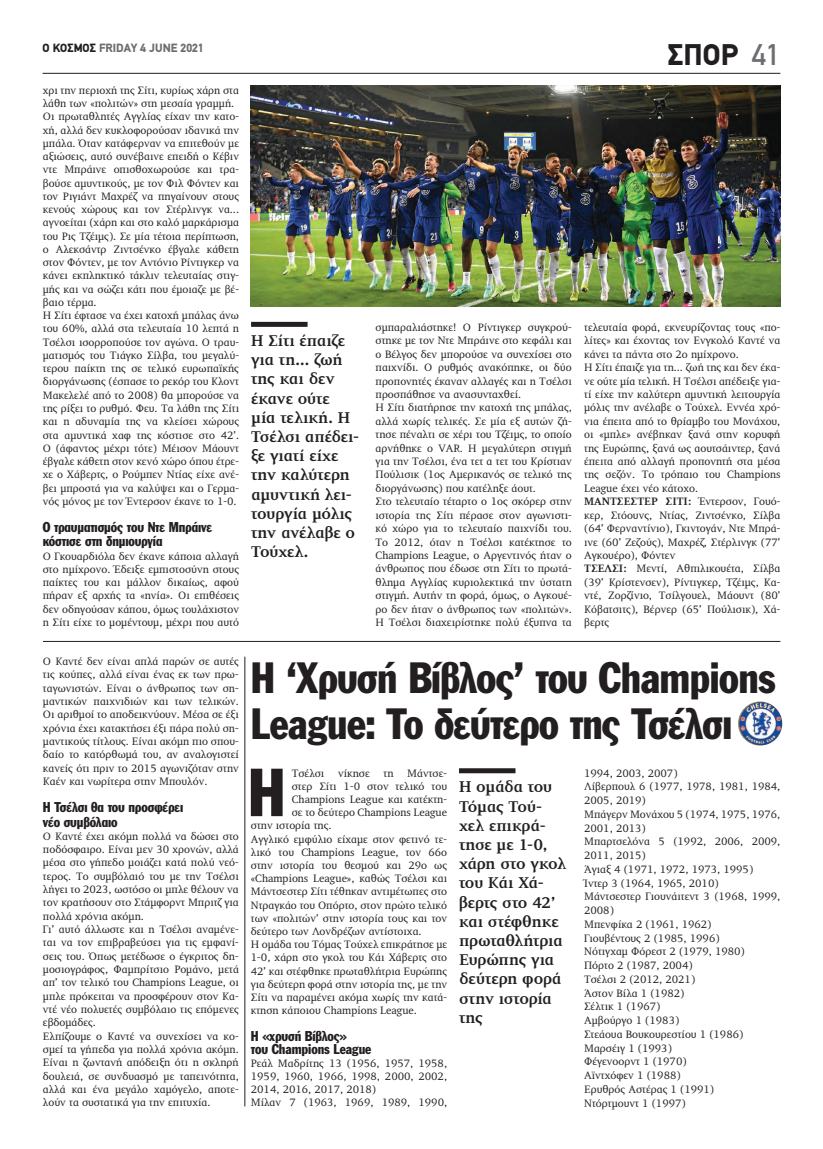
<style>
.page{position:relative;width:823px;height:1149px;background:#fff}
.page>*{position:absolute;margin:0;border:0;box-sizing:border-box;transform-origin:0 0}
.t1{font:66.6px "Franklin Gothic Greek Cond";color:#231f20}
.t2{font:43px/46px "Franklin Gothic Greek Cond";letter-spacing:-.015em;color:#231f20}
.t3{font:900 30px "PF Din Text";color:#231f20}
.t4{font:700 16px/19.2px "PF Diplomat";letter-spacing:-.01em;color:#231f20}
.t5{font:14px/13px "Franklin Gothic Greek Cond";letter-spacing:-.01em;color:#231f20}
.t6{font:900 12px "PF Din Text";color:#6c6d70}
.t7{font:11px/13.4px "PF Diplomat";color:#231f20}
.s1{color:#231f20}
.s2{font-weight:500;color:#6c6d70}
.s3{font-weight:700}
</style>
<div class="page">
<hr style="left:43px;top:73px;width:737px;height:1px;background:#231f20">
<div style="left:458px;top:768px;width:57px;height:5px;background:#231f20"></div>
<div style="left:251px;top:322px;width:56px;height:5px;background:#231f20"></div>
<img style="left:251px;top:86px;width:529px;height:220px">
<hr style="left:43px;top:641px;width:737px;height:1px;background:#231f20">
<img style="left:737px;top:701px;width:44px;height:44px;border-radius:22px">
<hr style="left:244px;top:656px;width:1px;height:450px;background:#231f20">
<p class="t6" style="left:43px;top:40px;width:163px"><span class="s1">Ο ΚΟΣΜΟΣ</span> FRIDAY 4 JUNE 2021</p>
<p class="t7" style="left:43px;top:84px;width:198px">χρι την περιοχή της Σίτι, κυρίως χάρη στα λάθη των «πολιτών» στη μεσαία γραμμή.<br>Οι πρωταθλητές Αγγλίας είχαν την κατο&shy;χή, αλλά δεν κυκλοφορούσαν ιδανικά την μπάλα. Όταν κατάφερναν να επιτεθούν με αξιώσεις, αυτό συνέβαινε επειδή ο Κέβιν ντε Μπράινε οπισθοχωρούσε και τρα&shy;βούσε αμυντικούς, με τον Φιλ Φόντεν και τον Ριγιάντ Μαχρέζ να πηγαίνουν στους κενούς χώρους και τον Στέρλινγκ να... αγνοείται (χάρη και στο καλό μαρκάρισμα του Ρις Τζέιμς). Σε μία τέτοια περίπτωση, ο Αλεκσάντρ Ζιντσένκο έβγαλε κάθετη στον Φόντεν, με τον Αντόνιο Ρίντιγκερ να κάνει εκπληκτικό τάκλιν τελευταίας στιγ&shy;μής και να σώζει κάτι που έμοιαζε με βέ&shy;βαιο τέρμα.<br>Η Σίτι έφτασε να έχει κατοχή μπάλας άνω του 60%, αλλά στα τελευταία 10 λεπτά η Τσέλσι ισορροπούσε τον αγώνα. Ο τραυ&shy;ματισμός του Τιάγκο Σίλβα, του μεγαλύ&shy;τερου παίκτη της σε τελικό ευρωπαϊκής διοργάνωσης (έσπασε το ρεκόρ του Κλοντ Μακελελέ από το 2008) θα μπορούσε να της ρίξει το ρυθμό. Φευ. Τα λάθη της Σίτι και η αδυναμία της να κλείσει χώρους στα αμυντικά χαφ της κόστισε στο 42’.<br>Ο (άφαντος μέχρι τότε) Μέισον Μάουντ έβγαλε κάθετη στον κενό χώρο όπου έτρε&shy;χε ο Χάβερτς, ο Ρούμπεν Ντίας είχε ανέ&shy;βει μπροστά για να καλύψει και ο Γερμα&shy;νός μόνος με τον Έντερσον έκανε το 1-0.</p>
<p class="t5" style="left:43px;top:520px;width:171px;line-height:14px">Ο τραυματισμός του Ντε Μπράινε κόστισε στη δημιουργία</p>
<p class="t7" style="left:43px;top:549px;width:198px;text-align:justify">Ο Γκουαρδιόλα δεν έκανε κάποια αλλαγή στο ημίχρονο. Έδειξε εμπιστοσύνη στους παίκτες του και μάλλον δικαίως, αφού πήραν εξ αρχής τα «ηνία». Οι επιθέσεις δεν οδηγούσαν κάπου, όμως τουλάχιστον η Σίτι είχε το μομέντουμ, μέχρι που αυτό</p>
<p class="t7" style="left:43px;top:654px;width:197px;text-align:justify">Ο Καντέ δεν είναι απλά παρών σε αυτές τις κούπες, αλλά είναι ένας εκ των πρω&shy;ταγωνιστών. Είναι ο άνθρωπος των ση&shy;μαντικών παιχνιδιών και των τελικών.<br>Οι αριθμοί το αποδεικνύουν. Μέσα σε έξι χρόνια έχει κατακτήσει έξι πάρα πολύ ση&shy;μαντικούς τίτλους. Είναι ακόμη πιο σπου&shy;δαίο το κατόρθωμά του, αν αναλογιστεί κανείς ότι πριν το 2015 αγωνιζόταν στην Καέν και νωρίτερα στην Μπουλόν.</p>
<p class="t5" style="left:43px;top:800px;width:142px;line-height:14.1px">Η Τσέλσι θα του προσφέρει νέο συμβόλαιο</p>
<p class="t7" style="left:43px;top:829px;width:197px">Ο Καντέ έχει ακόμη πολλά να δώσει στο ποδόσφαιρο. Είναι μεν 30 χρονών, αλλά μέσα στο γήπεδο μοιάζει κατά πολύ νεό&shy;τερος. Το συμβόλαιό του με την Τσέλσι λήγει το 2023, ωστόσο οι μπλε θέλουν να τον κρατήσουν στο Στάμφορντ Μπριτζ για πολλά χρόνια ακόμη.<br>Γι’ αυτό άλλωστε και η Τσέλσι αναμένε&shy;ται να τον επιβραβεύσει για τις εμφανί&shy;σεις του. Όπως μετέδωσε ο έγκριτος δη&shy;μοσιογράφος, Φαμπρίτσιο Ρομάνο, μετά απ’ τον τελικό του Champions League, οι μπλε πρόκειται να προσφέρουν στον Κα&shy;ντέ νέο πολυετές συμβόλαιο τις επόμενες εβδομάδες.<br>Ελπίζουμε ο Καντέ να συνεχίσει να κο&shy;σμεί τα γήπεδα για πολλά χρόνια ακόμη.<br>Είναι η ζωντανή απόδειξη ότι η σκληρή δουλειά, σε συνδυασμό με ταπεινότητα, αλλά και ένα μεγάλο χαμόγελο, αποτε&shy;λούν τα συστατικά για την επιτυχία.</p>
<h3 class="t3" style="left:667px;top:37px;width:114px">ΣΠΟΡ <span class="s2">41</span></h3>
<h3 class="t4" style="left:251px;top:331px;width:110px">Η Σίτι έπαιζε για τη... ζωή της και δεν έκανε ούτε<br>μία τελική. Η<br>Τσέλσι απέδει&shy;ξε γιατί είχε την καλύτερη αμυντική λει&shy;τουργία μόλις την ανέλαβε ο<br>Τούχελ.</h3>
<p class="t7" style="left:375px;top:321px;width:198px">σμπαραλιάστηκε! Ο Ρίντιγκερ συγκρού&shy;στηκε με τον Ντε Μπράινε στο κεφάλι και ο Βέλγος δεν μπορούσε να συνεχίσει στο παιχνίδι. Ο ρυθμός ανακόπηκε, οι δύο προπονητές έκαναν αλλαγές και η Τσέλσι προσπάθησε να ανασυνταχθεί.<br>Η Σίτι διατήρησε την κατοχή της μπάλας, αλλά χωρίς τελικές. Σε μία εξ αυτών ζή&shy;τησε πέναλτι σε χέρι του Τζέιμς, το οποίο αρνήθηκε ο VAR. Η μεγαλύτερη στιγμή για την Τσέλσι, ένα τετ α τετ του Κρίστιαν Πούλισικ (1ος Αμερικανός σε τελικό της διοργάνωσης) που κατέληξε άουτ.<br>Στο τελευταίο τέταρτο ο 1ος σκόρερ στην ιστορία της Σίτι πέρασε στον αγωνιστι&shy;κό χώρο για το τελευταίο παιχνίδι του.<br>Το 2012, όταν η Τσέλσι κατέκτησε το Champions League, ο Αργεντινός ήταν ο άνθρωπος που έδωσε στη Σίτι το πρωτά&shy;θλημα Αγγλίας κυριολεκτικά την ύστατη στιγμή. Αυτήν τη φορά, όμως, ο Αγκουέ&shy;ρο δεν ήταν ο άνθρωπος των «πολιτών».<br>Η Τσέλσι διαχειρίστηκε πολύ έξυπνα τα</p>
<p class="t7" style="left:583px;top:321px;width:198px">τελευταία φορά, εκνευρίζοντας τους «πο&shy;λίτες» και έχοντας τον Ενγκολό Καντέ να κάνει τα πάντα στο 2ο ημίχρονο.<br>Η Σίτι έπαιζε για τη... ζωή της και δεν έκα&shy;νε ούτε μία τελική. Η Τσέλσι απέδειξε για&shy;τί είχε την καλύτερη αμυντική λειτουργία μόλις την ανέλαβε ο Τούχελ. Εννέα χρό&shy;νια έπειτα από το θρίαμβο του Μονάχου, οι «μπλε» ανέβηκαν ξανά στην κορυφή της Ευρώπης, ξανά ως αουτσάιντερ, ξανά έπειτα από αλλαγή προπονητή στα μέσα της σεζόν. Το τρόπαιο του Champions League έχει νέο κάτοχο.<br><span class="s3">ΜΑΝΤΣΕΣΤΕΡ ΣΙΤΙ:</span> Έντερσον, Γουό&shy;κερ, Στόουνς, Ντίας, Ζιντσένκο, Σίλβα (64’ Φερναντίνιο), Γκιντογάν, Ντε Μπρά&shy;ινε (60’ Ζεζούς), Μαχρέζ, Στέρλινγκ (77’ Αγκουέρο), Φόντεν<br><span class="s3">ΤΣΕΛΣΙ:</span> Μεντί, Αθπιλικουέτα, Σίλβα (39’ Κρίστενσεν), Ρίντιγκερ, Τζέιμς, Κα&shy;ντέ, Ζορζίνιο, Τσίλγουελ, Μάουντ (80’ Κόβατσιτς), Βέρνερ (65’ Πούλισικ), Χά&shy;βερτς</p>
<h2 class="t2" style="left:251px;top:654px;width:526px">Η ‘Χρυσή Βίβλος’ του Champions<br>League: Το δεύτερο της Τσέλσι</h2>
<h1 class="t1" style="left:248px;top:754px;width:39px">Η</h1>
<p class="t7" style="left:291px;top:766px;width:157px">Τσέλσι νίκησε τη Μάντσε-</p>
<p class="t7" style="left:291px;top:779px;width:157px">στερ Σίτι 1-0 στον τελικό του</p>
<p class="t7" style="left:291px;top:792px;width:157px">Champions League και κατέκτη-</p>
<p class="t7" style="left:291px;top:805px;width:157px">σε το δεύτερο Champions League</p>
<p class="t7" style="left:251px;top:819px;width:82px">στην ιστορία της.</p>
<p class="t7" style="left:251px;top:832px;width:198px">Αγγλικό εμφύλιο είχαμε στον φετινό τε-</p>
<p class="t7" style="left:251px;top:845px;width:198px">λικό του Champions League, τον 66ο</p>
<p class="t7" style="left:251px;top:858px;width:198px">στην ιστορία του θεσμού και 29ο ως</p>
<p class="t7" style="left:251px;top:871px;width:198px">«Champions League», καθώς Τσέλσι και</p>
<p class="t7" style="left:251px;top:885px;width:198px">Μάντσεστερ Σίτι τέθηκαν αντιμέτωπες στο</p>
<p class="t7" style="left:251px;top:898px;width:198px">Ντραγκάο του Οπόρτο, στον πρώτο τελικό</p>
<p class="t7" style="left:251px;top:911px;width:198px">των «πολιτών’ στην ιστορία τους και τον</p>
<p class="t7" style="left:251px;top:924px;width:172px">δεύτερο των Λονδρέζων αντίστοιχα.</p>
<p class="t7" style="left:251px;top:937px;width:198px">Η ομάδα του Τόμας Τούχελ επικράτησε με</p>
<p class="t7" style="left:251px;top:951px;width:198px">1-0, χάρη στο γκολ του Κάι Χάβερτς στο</p>
<p class="t7" style="left:251px;top:964px;width:198px">42’ και στέφθηκε πρωταθλήτρια Ευρώπης</p>
<p class="t7" style="left:251px;top:977px;width:198px">για δεύτερη φορά στην ιστορία της, με την</p>
<p class="t7" style="left:251px;top:990px;width:198px">Σίτι να παραμένει ακόμα χωρίς την κατά-</p>
<p class="t7" style="left:251px;top:1003px;width:167px">κτηση κάποιου Champions League.</p>
<p class="t5" style="left:251px;top:1028px;width:122px">Η «χρυσή Βίβλος»<br>του Champions League</p>
<p class="t7" style="left:251px;top:1056px;width:198px">Ρεάλ Μαδρίτης 13 (1956, 1957, 1958,<br>1959, 1960, 1966, 1998, 2000, 2002,<br>2014, 2016, 2017, 2018)<br>Μίλαν 7 (1963, 1969, 1989, 1990,</p>
<h3 class="t4" style="left:458px;top:777px;width:108px">Η ομάδα του<br>Τόμας Τού&shy;χελ επικρά&shy;τησε με 1-0, χάρη στο γκολ του Κάι Χά&shy;βερτς στο 42’ και στέφθηκε πρωταθλήτρια<br>Ευρώπης για δεύτερη φορά στην ιστορία της</h3>
<p class="t7" style="left:583px;top:766px;width:198px;line-height:13.7px">1994, 2003, 2007)<br>Λίβερπουλ 6 (1977, 1978, 1981, 1984,<br>2005, 2019)<br>Μπάγερν Μονάχου 5 (1974, 1975, 1976,<br>2001, 2013)<br>Μπαρτσελόνα 5 (1992, 2006, 2009,<br>2011, 2015)<br>Άγιαξ 4 (1971, 1972, 1973, 1995)<br>Ίντερ 3 (1964, 1965, 2010)<br>Μάντσεστερ Γιουνάιτεντ 3 (1968, 1999,<br>2008)<br>Μπενφίκα 2 (1961, 1962)<br>Γιουβέντους 2 (1985, 1996)<br>Νότιγχαμ Φόρεστ 2 (1979, 1980)<br>Πόρτο 2 (1987, 2004)<br>Τσέλσι 2 (2012, 2021)<br>Άστον Βίλα 1 (1982)<br>Σέλτικ 1 (1967)<br>Αμβούργο 1 (1983)<br>Στεάουα Βουκουρεστίου 1 (1986)<br>Μαρσέιγ 1 (1993)<br>Φέγενοορντ 1 (1970)<br>Αϊντχόφεν 1 (1988)<br>Ερυθρός Αστέρας 1 (1991)<br>Ντόρτμουντ 1 (1997)</p>
</div>
